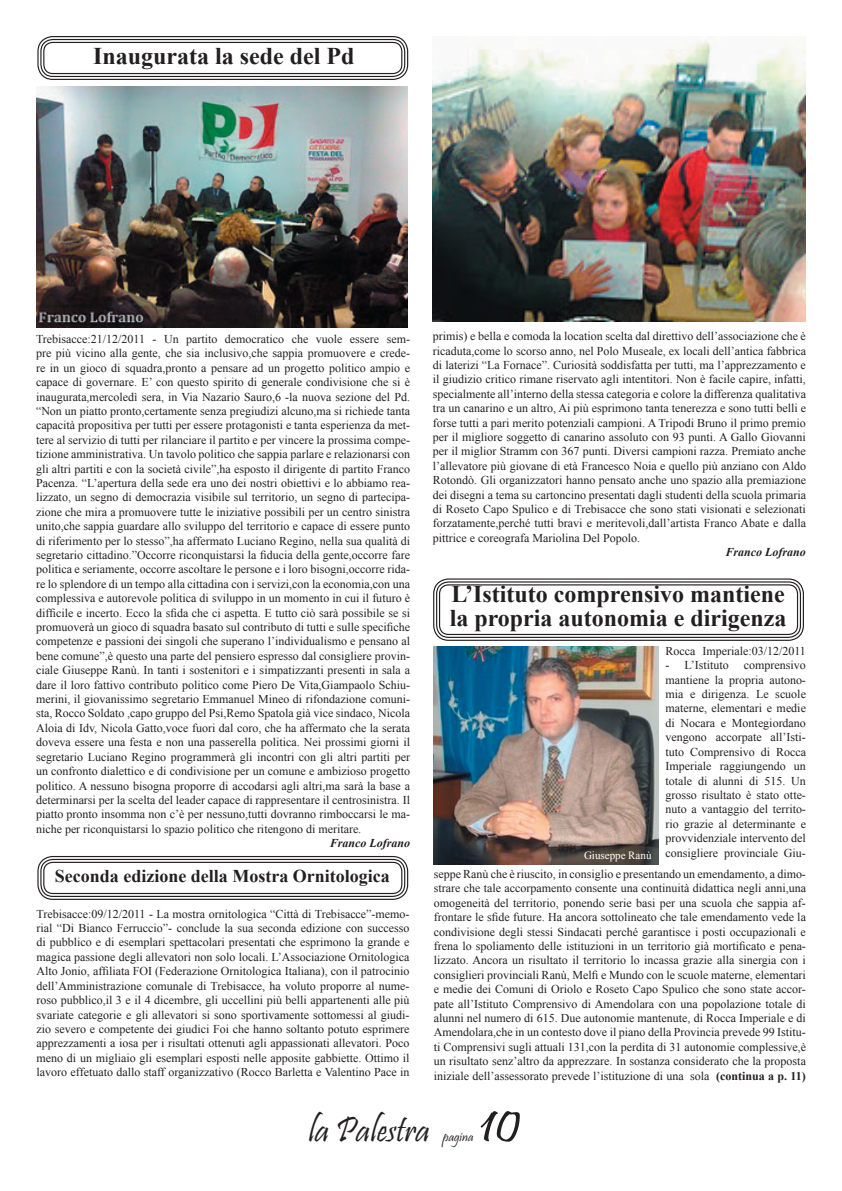
<style>
.page{position:relative;width:842px;height:1191px;background:#fff}
.page>*{position:absolute;margin:0;border:0;box-sizing:border-box;transform-origin:0 0}
.t1{font:60px "Pristina";color:#231f20}
.t2{font:36px "Pristina";color:#231f20}
.t3{font:700 24px/24px "Times New Roman";color:#231f20}
.t4{font:700 18px "Times New Roman";color:#231f20}
.t5{font:14px "Pristina";color:#231f20}
.t6{font:12px/14.4px "Times New Roman";color:#231f20;text-align:justify}
.t7{font:italic 700 12px "Times New Roman";color:#231f20}
.s1{font-weight:700}
</style>
<div class="page">
<svg style="left:37px;top:36px;width:372px;height:43px"></svg>
<img style="left:36px;top:87px;width:371px;height:240px">
<svg style="left:37px;top:856px;width:372px;height:43px"></svg>
<img style="left:433px;top:36px;width:373px;height:285px">
<svg style="left:433px;top:578px;width:371px;height:62px"></svg>
<img style="left:434px;top:646px;width:225px;height:219px">
<h3 class="t3" style="left:93px;top:44px;width:263px">Inaugurata la sede del Pd</h3>
<p class="t6" style="left:36px;top:331px;width:376px">Trebisacce:21/12/2011 - Un partito democratico che vuole essere sem&shy;pre più vicino alla gente, che sia inclusivo,che sappia promuovere e crede&shy;re in un gioco di squadra,pronto a pensare ad un progetto politico ampio e capace di governare. E’ con questo spirito di generale condivisione che si è inaugurata,mercoledì sera, in Via Nazario Sauro,6 -la nuova sezione del Pd. “Non un piatto pronto,certamente senza pregiudizi alcuno,ma si richiede tanta capacità propositiva per tutti per essere protagonisti e tanta esperienza da met&shy;tere al servizio di tutti per rilanciare il partito e per vincere la prossima compe&shy;tizione amministrativa. Un tavolo politico che sappia parlare e relazionarsi con gli altri partiti e con la società civile”,ha esposto il dirigente di partito Franco Pacenza. “L’apertura della sede era uno dei nostri obiettivi e lo abbiamo rea&shy;lizzato, un segno di democrazia visibile sul territorio, un segno di partecipa&shy;zione che mira a promuovere tutte le iniziative possibili per un centro sinistra unito,che sappia guardare allo sviluppo del territorio e capace di essere punto di riferimento per lo stesso”,ha affermato Luciano Regino, nella sua qualità di segretario cittadino.”Occorre riconquistarsi la fiducia della gente,occorre fare politica e seriamente, occorre ascoltare le persone e i loro bisogni,occorre rida&shy;re lo splendore di un tempo alla cittadina con i servizi,con la economia,con una complessiva e autorevole politica di sviluppo in un momento in cui il futuro è difficile e incerto. Ecco la sfida che ci aspetta. E tutto ciò sarà possibile se si promuoverà un gioco di squadra basato sul contributo di tutti e sulle specifiche competenze e passioni dei singoli che superano l’individualismo e pensano al bene comune”,è questo una parte del pensiero espresso dal consigliere provin&shy;ciale Giuseppe Ranù. In tanti i sostenitori e i simpatizzanti presenti in sala a dare il loro fattivo contributo politico come Piero De Vita,Giampaolo Schiu&shy;merini, il giovanissimo segretario Emmanuel Mineo di rifondazione comuni&shy;sta, Rocco Soldato ,capo gruppo del Psi,Remo Spatola già vice sindaco, Nicola Aloia di Idv, Nicola Gatto,voce fuori dal coro, che ha affermato che la serata doveva essere una festa e non una passerella politica. Nei prossimi giorni il segretario Luciano Regino programmerà gli incontri con gli altri partiti per un confronto dialettico e di condivisione per un comune e ambizioso progetto politico. A nessuno bisogna proporre di accodarsi agli altri,ma sarà la base a determinarsi per la scelta del leader capace di rappresentare il centrosinistra. Il piatto pronto insomma non c’è per nessuno,tutti dovranno rimboccarsi le ma&shy;niche per riconquistarsi lo spazio politico che ritengono di meritare.</p>
<p class="t7" style="left:330px;top:834px;width:82px">Franco Lofrano</p>
<h3 class="t4" style="left:55px;top:863px;width:336px">Seconda edizione della Mostra Ornitologica</h3>
<p class="t6" style="left:36px;top:906px;width:375px">Trebisacce:09/12/2011 - La mostra ornitologica “Città di Trebisacce”-memo&shy;rial “Di Bianco Ferruccio”- conclude la sua seconda edizione con successo di pubblico e di esemplari spettacolari presentati che esprimono la grande e magica passione degli allevatori non solo locali. L’Associazione Ornitologica Alto Jonio, affiliata FOI (Federazione Ornitologica Italiana), con il patrocinio dell’Amministrazione comunale di Trebisacce, ha voluto proporre al nume&shy;roso pubblico,il 3 e il 4 dicembre, gli uccellini più belli appartenenti alle più svariate categorie e gli allevatori si sono sportivamente sottomessi al giudi&shy;zio severo e competente dei giudici Foi che hanno soltanto potuto esprimere apprezzamenti a iosa per i risultati ottenuti agli appassionati allevatori. Poco meno di un migliaio gli esemplari esposti nelle apposite gabbiette. Ottimo il lavoro effetuato dallo staff organizzativo (Rocco Barletta e Valentino Pace in</p>
<p class="t6" style="left:433px;top:329px;width:375px">primis) e bella e comoda la location scelta dal direttivo dell’associazione che è ricaduta,come lo scorso anno, nel Polo Museale, ex locali dell’antica fabbrica di laterizi “La Fornace”. Curiosità soddisfatta per tutti, ma l’apprezzamento e il giudizio critico rimane riservato agli intentitori. Non è facile capire, infatti, specialmente all’interno della stessa categoria e colore la differenza qualitativa tra un canarino e un altro, Ai più esprimono tanta tenerezza e sono tutti belli e forse tutti a pari merito potenziali campioni. A Tripodi Bruno il primo premio per il migliore soggetto di canarino assoluto con 93 punti. A Gallo Giovanni per il miglior Stramm con 367 punti. Diversi campioni razza. Premiato anche l’allevatore più giovane di età Francesco Noia e quello più anziano con Aldo Rotondò. Gli organizzatori hanno pensato anche uno spazio alla premiazione dei disegni a tema su cartoncino presentati dagli studenti della scuola primaria di Roseto Capo Spulico e di Trebisacce che sono stati visionati e selezionati forzatamente,perché tutti bravi e meritevoli,dall’artista Franco Abate e dalla pittrice e coreografa Mariolina Del Popolo.</p>
<p class="t7" style="left:726px;top:544px;width:82px">Franco Lofrano</p>
<h3 class="t3" style="left:450px;top:581px;width:338px">L’Istituto comprensivo mantiene la propria autonomia e dirigenza</h3>
<p class="t6" style="left:665px;top:643px;width:142px">Rocca Imperiale:03/12/2011</p>
<p class="t6" style="left:665px;top:658px;width:65px">- L’Istituto</p>
<p class="t6" style="left:584px;top:658px;width:223px;text-align:right">comprensivo<br>mantiene la propria autono-<br>mia e dirigenza. Le scuole<br>materne, elementari e medie<br>di Nocara e Montegiordano<br>vengono accorpate all’Isti-<br>tuto Comprensivo di Rocca<br>Imperiale raggiungendo un<br>totale di alunni di 515. Un<br>grosso risultato è stato otte-<br>nuto a vantaggio del territo-<br>rio grazie al determinante e<br>provvidenziale intervento del<br><sub>Giuseppe</sub> <sub>Ranù</sub> consigliere provinciale Giu-</p>
<p class="t6" style="left:434px;top:866px;width:374px">seppe Ranù che è riuscito, in consiglio e presentando un emendamento, a dimo&shy;strare che tale accorpamento consente una continuità didattica negli anni,una omogeneità del territorio, ponendo serie basi per una scuola che sappia af&shy;frontare le sfide future. Ha ancora sottolineato che tale emendamento vede la condivisione degli stessi Sindacati perché garantisce i posti occupazionali e frena lo spoliamento delle istituzioni in un territorio già mortificato e pena&shy;lizzato. Ancora un risultato il territorio lo incassa grazie alla sinergia con i consiglieri provinciali Ranù, Melfi e Mundo con le scuole materne, elementari e medie dei Comuni di Oriolo e Roseto Capo Spulico che sono state accor&shy;pate all’Istituto Comprensivo di Amendolara con una popolazione totale di alunni nel numero di 615. Due autonomie mantenute, di Rocca Imperiale e di Amendolara,che in un contesto dove il piano della Provincia prevede 99 Istitu&shy;ti Comprensivi sugli attuali 131,con la perdita di 31 autonomie complessive,è un risultato senz’altro da apprezzare. In sostanza considerato che la proposta iniziale dell’assessorato prevede l’istituzione di una sola <span class="s1">(continua a p. 11)</span></p>
<h2 class="t2" style="left:308px;top:1109px;width:123px">la Palestra</h2>
<h1 class="t1" style="left:480px;top:1088px;width:42px">10</h1>
<p class="t5" style="left:443px;top:1128px;width:32px">pagina</p>
</div>
